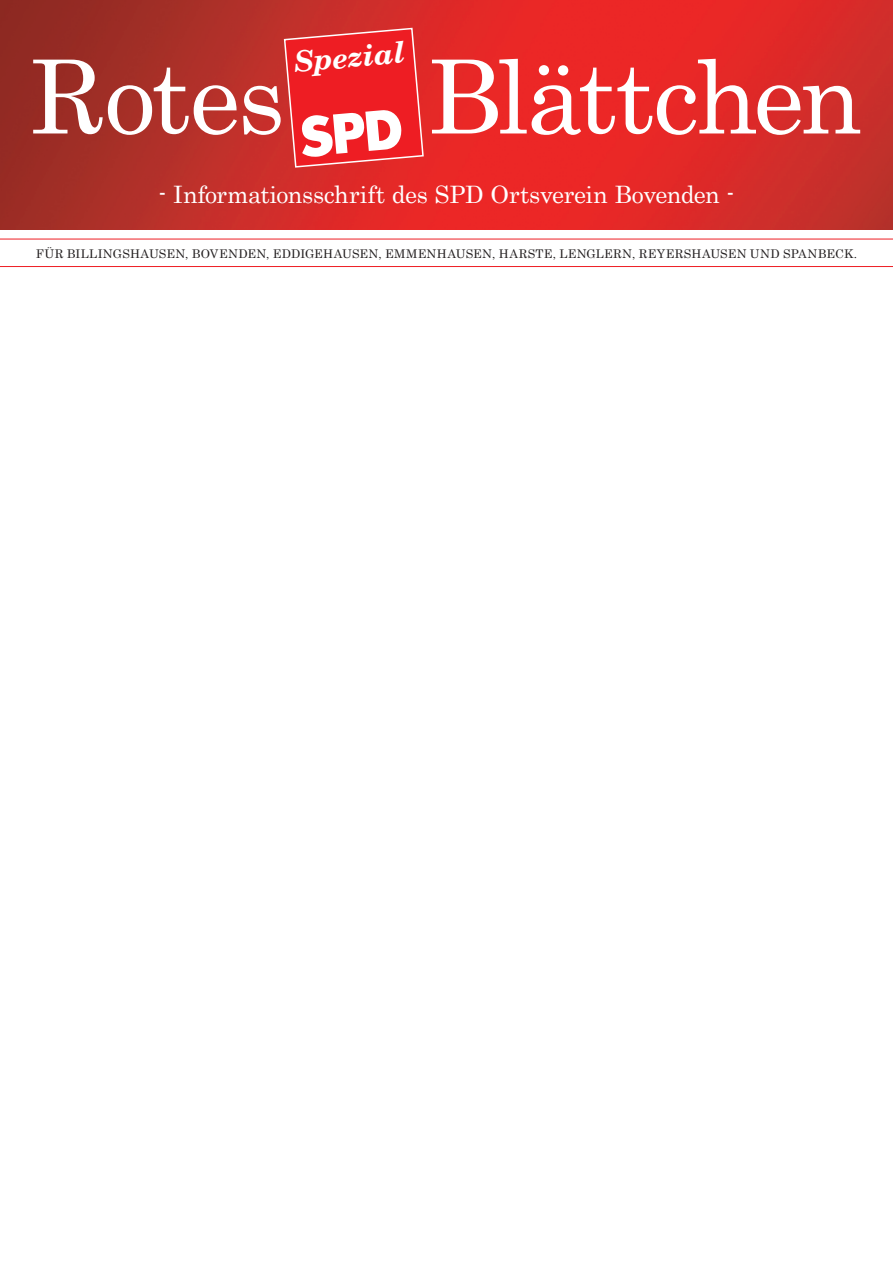
<style>
.page{position:relative;width:893px;height:1263px;background:#fff}
.page>*{position:absolute;margin:0;border:0;box-sizing:border-box;transform-origin:0 0}
.t1{font:102.3px "Century";color:#fff}
.t2{font:italic 700 29.1px "New Century Schlbk";color:#fff}
.t3{font:24px "Century";color:#fff}
.t4{font:12px "Century";letter-spacing:.02em;color:#231f20}
</style>
<div class="page">
<img style="left:0;top:0;width:893px;height:229px">
<hr style="left:0;top:239px;width:893px;height:1px;background:#ee1d23">
<hr style="left:0;top:266px;width:893px;height:1px;background:#ee1d23">
<svg style="left:283px;top:27px;width:142px;height:141px;background:#ec4549"></svg>
<h2 class="t2" style="left:293px;top:43px;width:112px;rotate:-5deg">Spezial</h2>
<h1 class="t1" style="left:31px;top:11px;width:256px">ROTES</h1>
<h1 class="t1" style="left:427px;top:11px;width:437px">BLÄTTCHEN</h1>
<h3 class="t3" style="left:158px;top:174px;width:293px">- INFORMATIONSSCHRIFT DES SPD</h3>
<h3 class="t3" style="left:490px;top:174px;width:246px">ORTSVEREIN BOVENDEN -</h3>
<p class="t4" style="left:36px;top:243px;width:823px">FÜR BILLINGSHAUSEN, BOVENDEN, EDDIGEHAUSEN, EMMENHAUSEN, HARSTE, LENGLERN, REYERSHAUSEN UND SPANBECK.</p>
</div>
